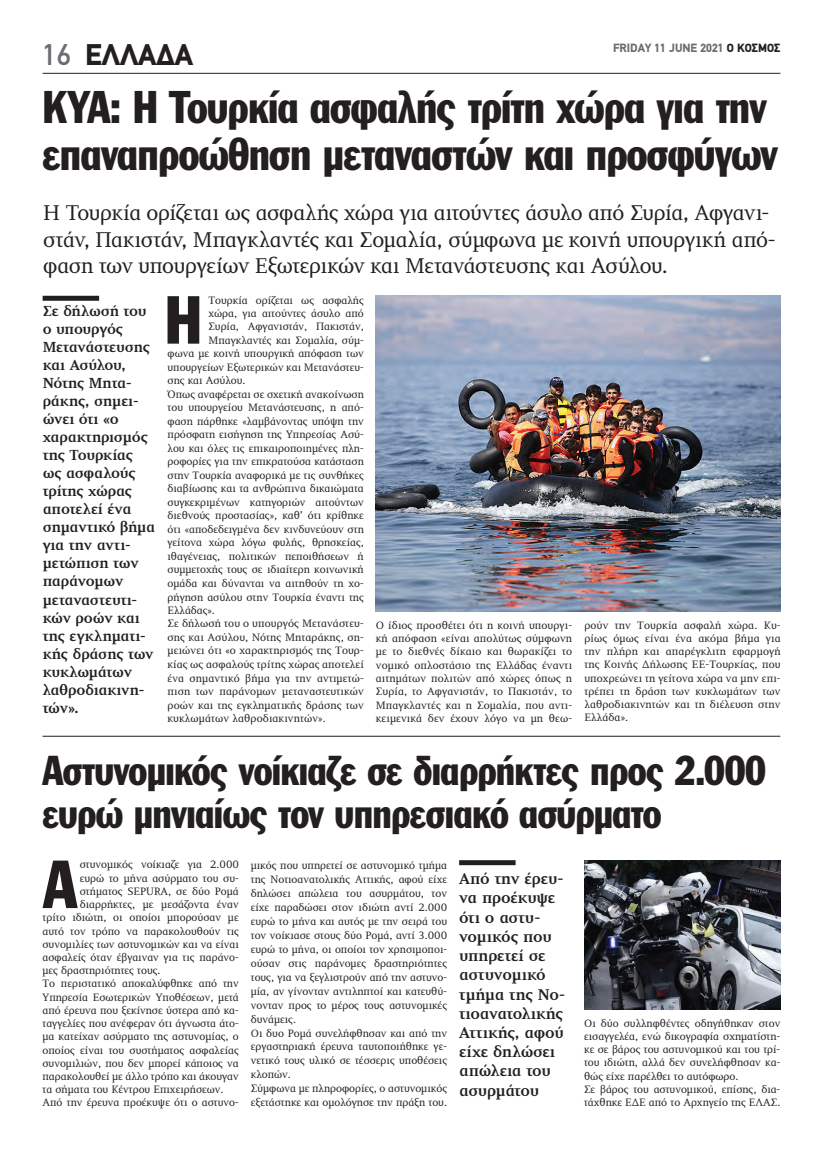
<style>
.page{position:relative;width:823px;height:1149px;background:#fff}
.page>*{position:absolute;margin:0;border:0;box-sizing:border-box;transform-origin:0 0}
.t1{font:66.6px "Franklin Gothic Greek Cond";color:#231f20}
.t2{font:45px/47px "Franklin Gothic Greek Cond";letter-spacing:-.015em;color:#231f20}
.t3{font:41px/43px "Franklin Gothic Greek Cond";letter-spacing:-.015em;color:#231f20}
.t4{font:900 30px "PF Din Text";color:#231f20}
.t5{font:500 30px "PF Din Text";color:#6c6d70}
.t6{font:22px/26.4px "PF Diplomat";letter-spacing:-.015em;color:#231f20}
.t7{font:700 16px/19.2px "PF Diplomat";letter-spacing:-.01em;color:#231f20}
.t8{font:700 15px/18px "PF Diplomat";letter-spacing:-.015em;color:#231f20}
.t9{font:900 12px "PF Din Text";color:#6c6d70}
.t10{font:11px/14px "PF Diplomat";color:#231f20;text-align:justify}
.s1{color:#231f20}
</style>
<div class="page">
<hr style="left:43px;top:73px;width:737px;height:1px;background:#231f20">
<div style="left:43px;top:296px;width:56px;height:5px;background:#231f20"></div>
<img style="left:375px;top:296px;width:405px;height:315px">
<svg style="left:459px;top:860px;width:56px;height:4px"></svg>
<img style="left:584px;top:860px;width:196px;height:149px">
<hr style="left:42px;top:735px;width:737px;height:1px;background:#231f20">
<h3 class="t5" style="left:43px;top:38px;width:30px">16</h3>
<p class="t9" style="left:612px;top:40px;width:169px">FRIDAY 11 JUNE 2021 <span class="s1">Ο ΚΟΣΜΟΣ</span></p>
<h3 class="t4" style="left:85px;top:37px;width:109px">ΕΛΛΑΔΑ</h3>
<h2 class="t2" style="left:43px;top:83px;width:736px">ΚΥΑ: Η Τουρκία ασφαλής τρίτη χώρα για την επαναπροώθηση μεταναστών και προσφύγων</h2>
<h3 class="t6" style="left:43px;top:200px;width:733px">Η Τουρκία ορίζεται ως ασφαλής χώρα για αιτούντες άσυλο από Συρία, Αφγανι&shy;στάν, Πακιστάν, Μπαγκλαντές και Σομαλία, σύμφωνα με κοινή υπουργική από&shy;φαση των υπουργείων Εξωτερικών και Μετανάστευσης και Ασύλου.</h3>
<h1 class="t1" style="left:164px;top:282px;width:39px">Η</h1>
<p class="t10" style="left:208px;top:293px;width:157px">Τουρκία ορίζεται ως ασφαλής</p>
<p class="t8" style="left:43px;top:302px;width:114px">Σε δήλωσή του ο υπουργός<br>Μετανάστευσης και Ασύλου,<br>Νότης Μητα&shy;ράκης, σημει&shy;ώνει ότι «ο χαρακτηρισμός της Τουρκίας ως ασφαλούς τρίτης χώρας αποτελεί ένα σημαντικό βήμα για την αντι&shy;μετώπιση των παράνομων μεταναστευτι&shy;κών ροών και της εγκληματι&shy;κής δράσης των κυκλωμάτων λαθροδιακινη&shy;τών».</p>
<p class="t10" style="left:208px;top:307px;width:157px">χώρα, για αιτούντες άσυλο από</p>
<p class="t10" style="left:208px;top:320px;width:157px">Συρία, Αφγανιστάν, Πακιστάν,</p>
<p class="t10" style="left:208px;top:333px;width:157px">Μπαγκλαντές και Σομαλία, σύμ-</p>
<p class="t10" style="left:167px;top:346px;width:198px">φωνα με κοινή υπουργική απόφαση των</p>
<p class="t10" style="left:167px;top:360px;width:198px">υπουργείων Εξωτερικών και Μετανάστευ-</p>
<p class="t10" style="left:167px;top:373px;width:79px">σης και Ασύλου.</p>
<p class="t10" style="left:167px;top:387px;width:198px">Όπως αναφέρεται σε σχετική ανακοίνωση</p>
<p class="t10" style="left:167px;top:401px;width:198px">του υπουργείου Μετανάστευσης, η από-</p>
<p class="t10" style="left:167px;top:414px;width:198px">φαση πάρθηκε «λαμβάνοντας υπόψη την</p>
<p class="t10" style="left:167px;top:428px;width:198px">πρόσφατη εισήγηση της Υπηρεσίας Ασύ-</p>
<p class="t10" style="left:167px;top:441px;width:198px">λου και όλες τις επικαιροποιημένες πλη-</p>
<p class="t10" style="left:167px;top:455px;width:198px">ροφορίες για την επικρατούσα κατάσταση</p>
<p class="t10" style="left:167px;top:468px;width:198px">στην Τουρκία αναφορικά με τις συνθήκες</p>
<p class="t10" style="left:167px;top:482px;width:198px">διαβίωσης και τα ανθρώπινα δικαιώματα</p>
<p class="t10" style="left:167px;top:495px;width:198px">συγκεκριμένων κατηγοριών αιτούντων</p>
<p class="t10" style="left:167px;top:509px;width:198px">διεθνούς προστασίας», καθ’ ότι κρίθηκε</p>
<p class="t10" style="left:167px;top:522px;width:198px">ότι «αποδεδειγμένα δεν κινδυνεύουν στη</p>
<p class="t10" style="left:167px;top:536px;width:198px">γείτονα χώρα λόγω φυλής, θρησκείας,</p>
<p class="t10" style="left:167px;top:549px;width:198px">ιθαγένειας, πολιτικών πεποιθήσεων ή</p>
<p class="t10" style="left:167px;top:563px;width:198px">συμμετοχής τους σε ιδιαίτερη κοινωνική</p>
<p class="t10" style="left:167px;top:576px;width:198px">ομάδα και δύνανται να αιτηθούν τη χο-</p>
<p class="t10" style="left:167px;top:590px;width:198px">ρήγηση ασύλου στην Τουρκία έναντι της</p>
<p class="t10" style="left:167px;top:603px;width:49px">Ελλάδας».</p>
<p class="t10" style="left:167px;top:617px;width:198px">Σε δήλωσή του ο υπουργός Μετανάστευ-</p>
<p class="t10" style="left:167px;top:630px;width:198px">σης και Ασύλου, Νότης Μηταράκης, ση-</p>
<p class="t10" style="left:167px;top:644px;width:198px">μειώνει ότι «ο χαρακτηρισμός της Τουρ-</p>
<p class="t10" style="left:167px;top:657px;width:198px">κίας ως ασφαλούς τρίτης χώρας αποτελεί</p>
<p class="t10" style="left:167px;top:671px;width:198px">ένα σημαντικό βήμα για την αντιμετώ-</p>
<p class="t10" style="left:167px;top:684px;width:198px">πιση των παράνομων μεταναστευτικών</p>
<p class="t10" style="left:167px;top:698px;width:198px">ροών και της εγκληματικής δράσης των</p>
<p class="t10" style="left:167px;top:711px;width:160px">κυκλωμάτων λαθροδιακινητών».</p>
<p class="t10" style="left:584px;top:618px;width:198px;line-height:13.2px">ρούν την Τουρκία ασφαλή χώρα. Κυ&shy;ρίως όμως είναι ένα ακόμα βήμα για την πλήρη και απαρέγκλιτη εφαρμογή της Κοινής Δήλωσης ΕΕ-Τουρκίας, που υποχρεώνει τη γείτονα χώρα να μην επι&shy;τρέπει τη δράση των κυκλωμάτων των λαθροδιακινητών και τη διέλευση στην Ελλάδα».</p>
<h3 class="t3" style="left:42px;top:748px;width:724px">Αστυνομικός νοίκιαζε σε διαρρήκτες προς 2.000 ευρώ μηνιαίως τον υπηρεσιακό ασύρματο</h3>
<p class="t10" style="left:251px;top:858px;width:198px;text-align:left">μικός που υπηρετεί σε αστυνομικό τμήμα της Νοτιοανατολικής Αττικής, αφού είχε δηλώσει απώλεια του ασυρμάτου, τον είχε παραδώσει στον ιδιώτη αντί 2.000 ευρώ το μήνα και αυτός με την σειρά του τον νοίκιασε στους δύο Ρομά, αντί 3.000 ευρώ το μήνα, οι οποίοι τον χρησιμοποι&shy;ούσαν στις παράνομες δραστηριότητες τους, για να ξεγλιστρούν από την αστυνο&shy;μία, αν γίνονταν αντιληπτοί και κατευθύ&shy;νονταν προς το μέρος τους αστυνομικές δυνάμεις.<br>Οι δυο Ρομά συνελήφθησαν και από την εργαστηριακή έρευνα ταυτοποιήθηκε γε&shy;νετικό τους υλικό σε τέσσερις υποθέσεις κλοπών.<br>Σύμφωνα με πληροφορίες, ο αστυνομικός εξετάστηκε και ομολόγησε την πράξη του.</p>
<p class="t10" style="left:375px;top:618px;width:198px;line-height:13.3px">Ο ίδιος προσθέτει ότι η κοινή υπουργι&shy;κή απόφαση «είναι απολύτως σύμφωνη με το διεθνές δίκαιο και θωρακίζει το νομικό οπλοστάσιο της Ελλάδας έναντι αιτημάτων πολιτών από χώρες όπως η Συρία, το Αφγανιστάν, το Πακιστάν, το Μπαγκλαντές και η Σομαλία, που αντι&shy;κειμενικά δεν έχουν λόγο να μη θεω-</p>
<h1 class="t1" style="left:43px;top:846px;width:35px">Α</h1>
<p class="t10" style="left:80px;top:857px;width:160px">στυνομικός νοίκιαζε για 2.000</p>
<h3 class="t7" style="left:459px;top:869px;width:108px">Από την έρευ&shy;να προέκυψε ότι ο αστυ&shy;νομικός που υπηρετεί σε αστυνομικό τμήμα της Νο&shy;τιοανατολικής<br>Αττικής, αφού είχε δηλώσει απώλεια του ασυρμάτου</h3>
<p class="t10" style="left:80px;top:871px;width:160px">ευρώ το μήνα ασύρματο του συ-</p>
<p class="t10" style="left:80px;top:884px;width:160px">στήματος SEPURA, σε δύο Ρομά</p>
<p class="t10" style="left:80px;top:897px;width:160px">διαρρήκτες, με μεσάζοντα έναν</p>
<p class="t10" style="left:42px;top:910px;width:198px">τρίτο ιδιώτη, οι οποίοι μπορούσαν με</p>
<p class="t10" style="left:42px;top:923px;width:198px">αυτό τον τρόπο να παρακολουθούν τις</p>
<p class="t10" style="left:42px;top:937px;width:198px">συνομιλίες των αστυνομικών και να είναι</p>
<p class="t10" style="left:42px;top:950px;width:198px">ασφαλείς όταν έβγαιναν για τις παράνο-</p>
<p class="t10" style="left:42px;top:963px;width:119px">μες δραστηριότητες τους.</p>
<p class="t10" style="left:42px;top:976px;width:198px">Το περιστατικό αποκαλύφθηκε από την</p>
<p class="t10" style="left:42px;top:989px;width:198px">Υπηρεσία Εσωτερικών Υποθέσεων, μετά</p>
<p class="t10" style="left:42px;top:1003px;width:198px">από έρευνα που ξεκίνησε ύστερα από κα-</p>
<p class="t10" style="left:42px;top:1016px;width:198px">ταγγελίες που ανέφεραν ότι άγνωστα άτο-</p>
<p class="t10" style="left:42px;top:1029px;width:198px">μα κατείχαν ασύρματο της αστυνομίας, ο</p>
<p class="t10" style="left:42px;top:1042px;width:198px">οποίος είναι του συστήματος ασφαλείας</p>
<p class="t10" style="left:42px;top:1055px;width:198px">συνομιλιών, που δεν μπορεί κάποιος να</p>
<p class="t10" style="left:42px;top:1069px;width:198px">παρακολουθεί με άλλο τρόπο και άκουγαν</p>
<p class="t10" style="left:42px;top:1082px;width:182px">τα σήματα του Κέντρου Επιχειρήσεων.</p>
<p class="t10" style="left:42px;top:1095px;width:198px">Από την έρευνα προέκυψε ότι ο αστυνο-</p>
<p class="t10" style="left:583px;top:1016px;width:198px;line-height:13.2px;text-align:left">Οι δύο συλληφθέντες οδηγήθηκαν στον εισαγγελέα, ενώ δικογραφία σχηματίστη&shy;κε σε βάρος του αστυνομικού και του τρί&shy;του ιδιώτη, αλλά δεν συνελήφθησαν κα&shy;θώς είχε παρέλθει το αυτόφωρο.<br>Σε βάρος του αστυνομικού, επίσης, δια&shy;τάχθηκε ΕΔΕ από το Αρχηγείο της ΕΛΑΣ.</p>
</div>
